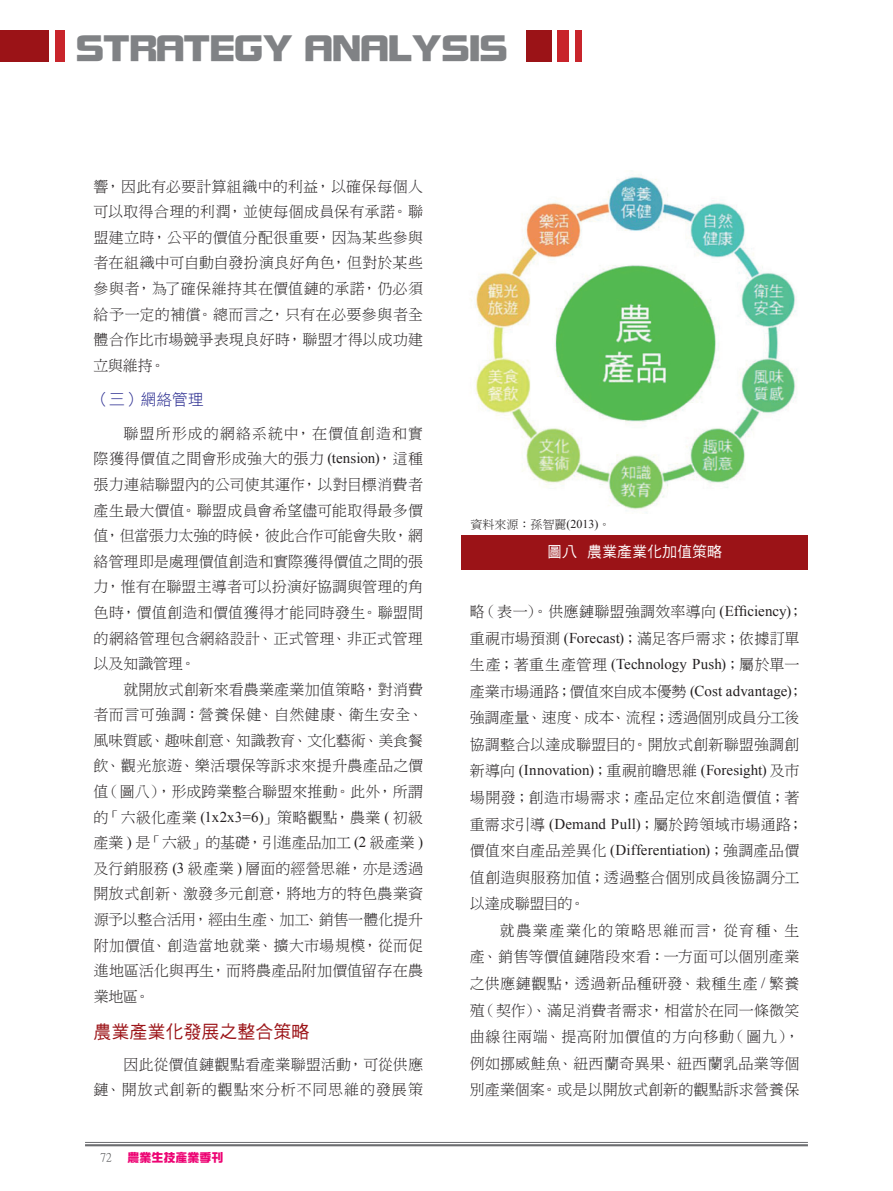
<style>
.page{position:relative;width:893px;height:1191px;background:#fff}
.page>*{position:absolute;margin:0;border:0;box-sizing:border-box;transform-origin:0 0}
.t1{font:36px "DF Zong Yi W9 WINP BF";color:#808285}
.t2{font:18px "DF Hei W5 WINP BF";color:#9b1317}
.t3{font:15.75px "DF Hei W3 WINP BF";color:#2e3092}
.t4{font:15px/25.5px "DF Ming W3 WIN BF";letter-spacing:.015em;color:#231f20;text-align:justify}
.t5{font:15px "Times New Roman";color:#231f20}
.t6{font:15px/26.5px "DF Ming W3 WIN BF";letter-spacing:-.005em;color:#231f20}
.t7{font:15px/25.7px "DF Ming W3 WIN BF";letter-spacing:.035em;color:#231f20;text-align:right}
.t8{font:15px "DF Hei W5 WINP BF";color:#fff}
.t9{font:12px "DF Ming W3 WIN BF";color:#231f20}
.t10{font:12px "DF Zong Yi W9 WINP BF";color:#ed0373}
.t11{font:12px "P Ming Li U";color:#57585a}
.s1{font-family:"Times New Roman"}
.s2{font-family:"DF Ming W3 WIN BF"}
</style>
<div class="page">
<hr style="left:85px;top:1142px;width:723px;height:1px;background:#6c6d70">
<hr style="left:85px;top:1144px;width:723px;height:2px;background:#6c6d70">
<div style="left:526px;top:30px;width:25px;height:32px;background:#9b1317"></div>
<div style="left:558px;top:30px;width:11px;height:32px;background:#c8242b"></div>
<div style="left:575px;top:30px;width:6px;height:32px;background:#c8242b"></div>
<div style="left:55px;top:30px;width:9px;height:32px;background:#c8242b"></div>
<div style="left:0;top:30px;width:48px;height:32px;background:#9b1317"></div>
<img style="left:471px;top:174px;width:326px;height:339px">
<div style="left:461px;top:535px;width:347px;height:34px;background:#9b1317"></div>
<h1 class="t1" style="left:77px;top:30px;width:432px">STRATEGY ANALYSIS</h1>
<p class="t4" style="left:94px;top:173px;width:331px">響，因此有必要計算組織中的利益，以確保每個人可以取得合理的利潤，並使每個成員保有承諾。聯盟建立時，公平的價值分配很重要，因為某些參與者在組織中可自動自發扮演良好角色，但對於某些參與者，為了確保維持其在價值鏈的承諾，仍必須給予一定的補償。總而言之，只有在必要參與者全體合作比市場競爭表現良好時，聯盟才得以成功建立與維持。</p>
<p class="t3" style="left:94px;top:392px;width:112px">（三）網絡管理</p>
<p class="t4" style="left:94px;top:420px;width:331px;text-indent:30px">聯盟所形成的網絡系統中，在價值創造和實際獲得價值之間會形成強大的張力 <span class="s1">(tension)</span>，這種張力連結聯盟內的公司使其運作，以對目標消費者產生最大價值。聯盟成員會希望儘可能取得最多價值，但當張力太強的時候，彼此合作可能會失敗，網絡管理即是處理價值創造和實際獲得價值之間的張力，惟有在聯盟主導者可以扮演好協調與管理的角色時，價值創造和價值獲得才能同時發生。聯盟間的網絡管理包含網絡設計、正式管理、非正式管理以及知識管理。</p>
<p class="t4" style="left:94px;top:676px;width:331px;text-indent:30px">就開放式創新來看農業產業加值策略，對消費者而言可強調：營養保健、自然健康、衛生安全、風味質感、趣味創意、知識教育、文化藝術、美食餐飲、觀光旅遊、樂活環保等訴求來提升農產品之價值（圖八），形成跨業整合聯盟來推動。此外，所謂的「六級化產業 <span class="s1">(1x2x3=6)</span>」策略觀點，農業 <span class="s1">(</span> 初級產業 <span class="s1">)</span> 是「六級」的基礎，引進產品加工 <span class="s1">(2</span> 級產業 <span class="s1">)</span>及行銷服務 <span class="s1">(3</span> 級產業 <span class="s1">)</span> 層面的經營思維，亦是透過開放式創新、激發多元創意，將地方的特色農業資源予以整合活用，經由生產、加工、銷售一體化提升附加價值、創造當地就業、擴大市場規模，從而促進地區活化與再生，而將農產品附加價值留存在農業地區。</p>
<p class="t2" style="left:94px;top:1022px;width:217px">農業產業化發展之整合策略</p>
<p class="t7" style="left:94px;top:1051px;width:331px">因此從價值鏈觀點看產業聯盟活動，可從供應<br>鏈、開放式創新的觀點來分析不同思維的發展策</p>
<p class="t11" style="left:100px;top:1151px;width:13px">72</p>
<p class="t10" style="left:128px;top:1151px;width:97px">農業生技產業季刊</p>
<p class="t9" style="left:470px;top:518px;width:141px">資料來源：孫智麗<span class="s1">(2013)</span>。</p>
<p class="t8" style="left:547px;top:544px;width:176px">圖八 農業產業化加值策略</p>
<p class="t4" style="left:470px;top:598px;width:335px;line-height:26.5px">略（表一）。供應鏈聯盟強調效率導向 <span class="s1">(Efficiency)</span>；重視市場預測 <span class="s1">(Forecast)</span>；滿足客戶需求；依據訂單</p>
<p class="t5" style="left:470px;top:654px;width:331px"><span class="s2">生產；著重生產管理</span> (Technology Push)<span class="s2">；屬於單一</span></p>
<p class="t6" style="left:470px;top:678px;width:335px">產業市場通路；價值來自成本優勢 <span class="s1">(Cost advantage)</span>；強調產量、速度、成本、流程；透過個別成員分工後協調整合以達成聯盟目的。開放式創新聯盟強調創</p>
<p class="t5" style="left:470px;top:760px;width:331px"><span class="s2">新導向</span> (Innovation)<span class="s2">；重視前瞻思維</span> (Foresight) <span class="s2">及市</span></p>
<p class="t4" style="left:470px;top:784px;width:335px;line-height:26.5px">場開發；創造市場需求；產品定位來創造價值；著重需求引導 <span class="s1">(Demand Pull)</span>；屬於跨領域市場通路；</p>
<p class="t5" style="left:470px;top:840px;width:331px"><span class="s2">價值來自產品差異化</span> (Differentiation)<span class="s2">；強調產品價</span></p>
<p class="t4" style="left:470px;top:864px;width:331px;line-height:26.5px">值創造與服務加值；透過整合個別成員後協調分工以達成聯盟目的。</p>
<p class="t4" style="left:470px;top:917px;width:331px;line-height:26.5px;text-indent:30px">就農業產業化的策略思維而言，從育種、生產、銷售等價值鏈階段來看：一方面可以個別產業之供應鏈觀點，透過新品種研發、栽種生產 <span class="s1">/</span> 繁養殖（契作）、滿足消費者需求，相當於在同一條微笑曲線往兩端、提高附加價值的方向移動（圖九），例如挪威鮭魚、紐西蘭奇異果、紐西蘭乳品業等個別產業個案。或是以開放式創新的觀點訴求營養保</p>
</div>
